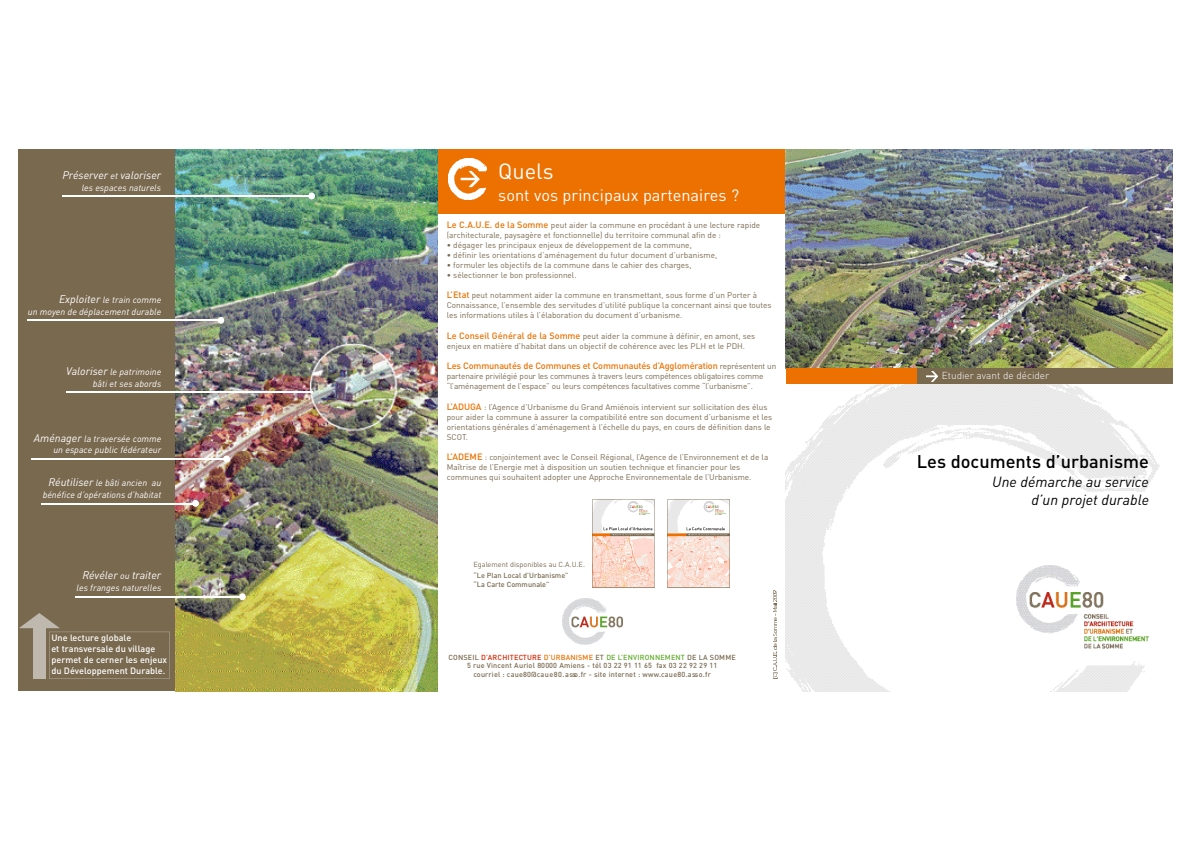
<style>
.page{position:relative;width:1191px;height:842px;background:#fff}
.page>*{position:absolute;margin:0;border:0;box-sizing:border-box;transform-origin:0 0}
.t1{font:21.8px "DIN";color:#fff}
.t2{font:500 18.2px "DIN";color:#000}
.t3{font:16.4px "DIN";color:#fff}
.t4{font:italic 14.6px/17.5px "DIN";color:#000;text-align:right}
.t5{font:italic 10.9px "DIN";color:#fff}
.t6{font:300 10px "DIN";color:#fff}
.t7{font:italic 9.1px/11.8px "DIN";color:#fff;text-align:right}
.t8{font:500 9.1px/11px "DIN";color:#fff}
.t9{font:500 9.1px "DIN";letter-spacing:-.015em;color:#ec7100}
.t10{font:8.2px/10px "DIN";color:#79694f}
.t11{font:8.2px/9.8px "DIN";letter-spacing:-.025em;color:#79694f}
.t12{font:500 7.3px/8.7px "DIN";letter-spacing:.02em;color:#79694f;text-align:center}
.t13{font:500 7.3px/8.7px "DIN";color:#79694f}
.t14{font:7.3px "DIN";color:#79694f}
.s1{font-size:9.1px}
.s2{font-size:10.9px}
.s3{font-weight:500;font-size:9.1px;color:#ec7100}
.s4{font-weight:400;font-size:8.2px;color:#79694f}
.s5{color:#d12705}
.s6{color:#ec7100}
.s7{color:#60ab2a}
</style>
<div class="page">
<div style="left:435px;top:149px;width:351px;height:65px;background:#ec7100"></div>
<img style="left:448px;top:158px;width:39px;height:42px">
<div style="left:18px;top:149px;width:161px;height:542px;background:#79694f"></div>
<img style="left:786px;top:149px;width:386px;height:220px">
<div style="left:786px;top:369px;width:44px;height:15px;background:#ec7100"></div>
<div style="left:830px;top:369px;width:43px;height:15px;background:#ec7100"></div>
<div style="left:873px;top:369px;width:44px;height:15px;background:#ec7100"></div>
<div style="left:917px;top:369px;width:255px;height:15px;background:#79694f"></div>
<svg style="left:926px;top:372px;width:11px;height:9px"></svg>
<img style="left:844px;top:384px;width:258px;height:22px">
<img style="left:786px;top:406px;width:374px;height:285px">
<img style="left:562px;top:598px;width:60px;height:47px">
<img style="left:175px;top:149px;width:262px;height:542px">
<svg style="left:592px;top:499px;width:63px;height:89px"></svg>
<svg style="left:667px;top:499px;width:63px;height:89px"></svg>
<hr style="left:62px;top:196px;width:250px;height:1px;background:#fff">
<hr style="left:27px;top:319px;width:193px;height:2px;background:#fff">
<hr style="left:32px;top:458px;width:192px;height:2px;background:#fff">
<hr style="left:66px;top:391px;width:246px;height:2px;background:#fff">
<hr style="left:76px;top:596px;width:166px;height:1px;background:#fff">
<svg style="left:308px;top:193px;width:7px;height:6px"></svg>
<svg style="left:218px;top:317px;width:6px;height:7px"></svg>
<svg style="left:239px;top:593px;width:7px;height:7px"></svg>
<svg style="left:223px;top:456px;width:7px;height:6px"></svg>
<hr style="left:41px;top:503px;width:153px;height:1px;background:#fff">
<svg style="left:192px;top:500px;width:7px;height:7px"></svg>
<svg style="left:19px;top:613px;width:151px;height:66px"></svg>
<svg style="left:773px;top:591px;width:4px;height:88px"></svg>
<h3 class="t5" style="left:62px;top:171px;width:100px">Préserver <span class="s1">et</span> valoriser</h3>
<p class="t7" style="left:82px;top:183px;width:81px">les espaces naturels</p>
<p class="t7" style="left:28px;top:295px;width:135px"><span class="s2">Exploiter</span> le train comme<br>un moyen de déplacement durable</p>
<p class="t7" style="left:66px;top:367px;width:97px"><span class="s2">Valoriser</span> le patrimoine bâti et ses abords</p>
<p class="t7" style="left:34px;top:433px;width:129px"><span class="s2">Aménager</span> la traversée comme un espace public fédérateur</p>
<p class="t7" style="left:43px;top:478px;width:120px"><span class="s2">Réutiliser</span> le bâti ancien au bénéfice d’opérations d’habitat</p>
<h3 class="t5" style="left:82px;top:571px;width:80px">Révéler <span class="s1">ou</span> traiter</h3>
<p class="t7" style="left:77px;top:583px;width:86px">les franges naturelles</p>
<p class="t8" style="left:51px;top:633px;width:117px">Une lecture globale<br>et transversale du village permet de cerner les enjeux du Développement Durable.</p>
<h1 class="t1" style="left:498px;top:162px;width:57px">Quels</h1>
<h3 class="t3" style="left:498px;top:189px;width:243px">sont vos principaux partenaires ?</h3>
<p class="t10" style="left:447px;top:221px;width:315px"><span class="s3">Le C.A.U.E. de la Somme</span> peut aider la commune en procédant à une lecture rapide (architecturale, paysagère et fonctionnelle) du territoire communal afin de :</p>
<p class="t10" style="left:447px;top:241px;width:247px">• dégager les principaux enjeux de développement de la commune,</p>
<p class="t10" style="left:447px;top:251px;width:272px">• définir les orientations d’aménagement du futur document d’urbanisme,</p>
<p class="t10" style="left:447px;top:261px;width:246px">• formuler les objectifs de la commune dans le cahier des charges,</p>
<p class="t10" style="left:447px;top:271px;width:131px">• sélectionner le bon professionnel.</p>
<p class="t10" style="left:447px;top:291px;width:326px"><span class="s3">L’Etat</span> peut notamment aider la commune en transmettant, sous forme d’un Porter à<br>Connaissance, l’ensemble des servitudes d’utilité publique la concernant ainsi que toutes les informations utiles à l’élaboration du document d’urbanisme.</p>
<p class="t10" style="left:447px;top:331px;width:310px"><span class="s3">Le Conseil Général de la Somme</span> peut aider la commune à définir, en amont, ses enjeux en matière d’habitat dans un objectif de cohérence avec les PLH et le PDH.</p>
<p class="t9" style="left:447px;top:362px;width:331px">Les Communautés de Communes et Communautés d’A g g lo m é ra tio n <span class="s4">re p ré s e n tent un</span></p>
<p class="t11" style="left:447px;top:372px;width:318px">p a r te n a ire privilégié pour les communes à tra ve rs le u rs co m p é te n ces obligato ires co m m e “ l’aménagement de l’e s p a ce” ou le u rs co m p é te n ces fa c u lta tives comme “l’u r b a n is m e ” .</p>
<p class="t10" style="left:447px;top:402px;width:327px"><span class="s3">L’ADUGA</span> : l’Agence d’Urbanisme du Grand Amiénois intervient sur sollicitation des élus pour aider la commune à assurer la compatibilité entre son document d’urbanisme et les orientations générales d’aménagement à l’échelle du pays, en cours de définition dans le SCOT.</p>
<p class="t10" style="left:447px;top:453px;width:323px"><span class="s3">L’ADEME</span> : conjointement avec le Conseil Régional, l’Agence de l’Environnement et de la<br>Maîtrise de l’Energie met à disposition un soutien technique et financier pour les communes qui souhaitent adopter une Approche Environnementale de l’Urbanisme.</p>
<p class="t14" style="left:474px;top:561px;width:113px">Egalement disponibles au C.A.U.E.</p>
<p class="t13" style="left:474px;top:572px;width:97px">“Le Plan Local d’Urbanisme” “La Carte Communale”</p>
<p class="t12" style="left:448px;top:653px;width:289px">C O N S E IL <span class="s5">D ’A R C H IT E CT U R E</span> <span class="s6">D ’U R B A N IS M E</span> E T <span class="s7">DE L’E N V IR O N N E M E N T</span> DE LA SOMME<br>5 rue Vincent Auriol 80000 Amiens - tél 03 22 91 11 65 fax 03 22 92 29 11<br>courriel : ca u e 8 0 @ ca u e 8 0 . a sso.fr - site internet : www.ca u e 8 0 .a ss o .f r</p>
<p class="t6" style="left:942px;top:371px;width:109px">Etudier avant de décider</p>
<h2 class="t2" style="left:917px;top:454px;width:234px">Les documents d’urbanisme</h2>
<h3 class="t4" style="left:992px;top:475px;width:158px">Une démarche au service d’un projet durable</h3>
</div>
